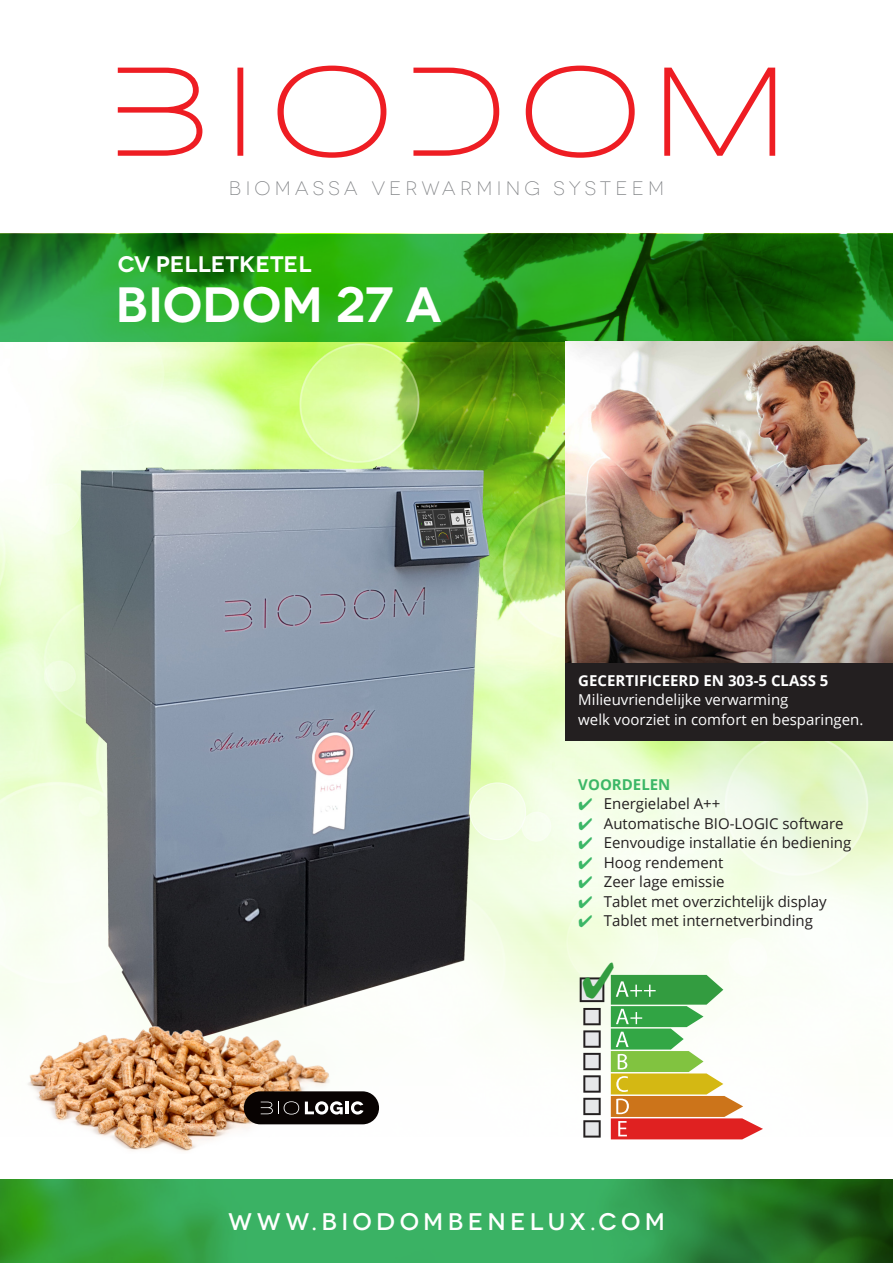
<style>
.page{position:relative;width:893px;height:1263px;background:#fff}
.page>*{position:absolute;margin:0;border:0;box-sizing:border-box;transform-origin:0 0}
.t1{font:600 49.5px "Novecentowide";letter-spacing:-.005em;color:#fff}
.t2{font:500 24px "Novecentowide";letter-spacing:.18em;color:#fff}
.t3{font:600 22.5px "Novecentowide";color:#fff}
.t4{font:300 19.5px "Novecentowide";letter-spacing:.215em;color:#808285}
.t5{font:15px "Open Sans";color:#231f20}
.t6{font:15px "Open Sans";color:#fff}
.t7{font:700 15px "Open Sans";color:#fff}
.t8{font:700 15px "Open Sans";color:#3cb767}
.s1{color:#3cb767}
</style>
<div class="page">
<img style="left:0;top:1179px;width:893px;height:84px">
<img style="left:0;top:341px;width:893px;height:799px">
<svg style="left:0;top:234px;width:893px;height:107px;background:#218a1d"></svg>
<img style="left:35px;top:419px;width:506px;height:651px">
<svg style="left:118px;top:66px;width:657px;height:92px"></svg>
<img style="left:566px;top:341px;width:327px;height:322px">
<div style="left:566px;top:663px;width:327px;height:78px;background:#231f20"></div>
<img style="left:18px;top:1015px;width:342px;height:137px">
<div style="left:244px;top:1091px;width:135px;height:33px;background:#080302;border-radius:17px"></div>
<svg style="left:261px;top:1101px;width:38px;height:13px"></svg>
<svg style="left:305px;top:1101px;width:58px;height:13px"></svg>
<svg style="left:580px;top:962px;width:183px;height:177px"></svg>
<p class="t4" style="left:229px;top:177px;width:437px">BIOMASSA VERWARMING SYSTEEM</p>
<p class="t3" style="left:118px;top:250px;width:195px">CV PELLETKETEL</p>
<p class="t1" style="left:116px;top:274px;width:327px">BIODOM 27 A</p>
<p class="t7" style="left:578px;top:669px;width:252px">GECERTIFICEERD EN 303-5 CLASS 5</p>
<p class="t6" style="left:578px;top:689px;width:212px">Milieuvriendelijke verwarming</p>
<p class="t6" style="left:578px;top:709px;width:287px">welk voorziet in comfort en besparingen.</p>
<p class="t8" style="left:578px;top:774px;width:94px">VOORDELEN</p>
<p class="t5" style="left:578px;top:794px;width:144px"><span class="s1">✔</span> Energielabel A++</p>
<p class="t5" style="left:578px;top:813px;width:267px"><span class="s1">✔</span> Automatische BIO-LOGIC software</p>
<p class="t5" style="left:578px;top:833px;width:274px"><span class="s1">✔</span> Eenvoudige installatie én bediening</p>
<p class="t5" style="left:578px;top:852px;width:147px"><span class="s1">✔</span> Hoog rendement</p>
<p class="t5" style="left:578px;top:872px;width:148px"><span class="s1">✔</span> Zeer lage emissie</p>
<p class="t5" style="left:578px;top:891px;width:250px"><span class="s1">✔</span> Tablet met overzichtelijk display</p>
<p class="t5" style="left:578px;top:911px;width:236px"><span class="s1">✔</span> Tablet met internetverbinding</p>
<p class="t2" style="left:228px;top:1207px;width:438px">WWW.BIODOMBENELUX.COM</p>
</div>
